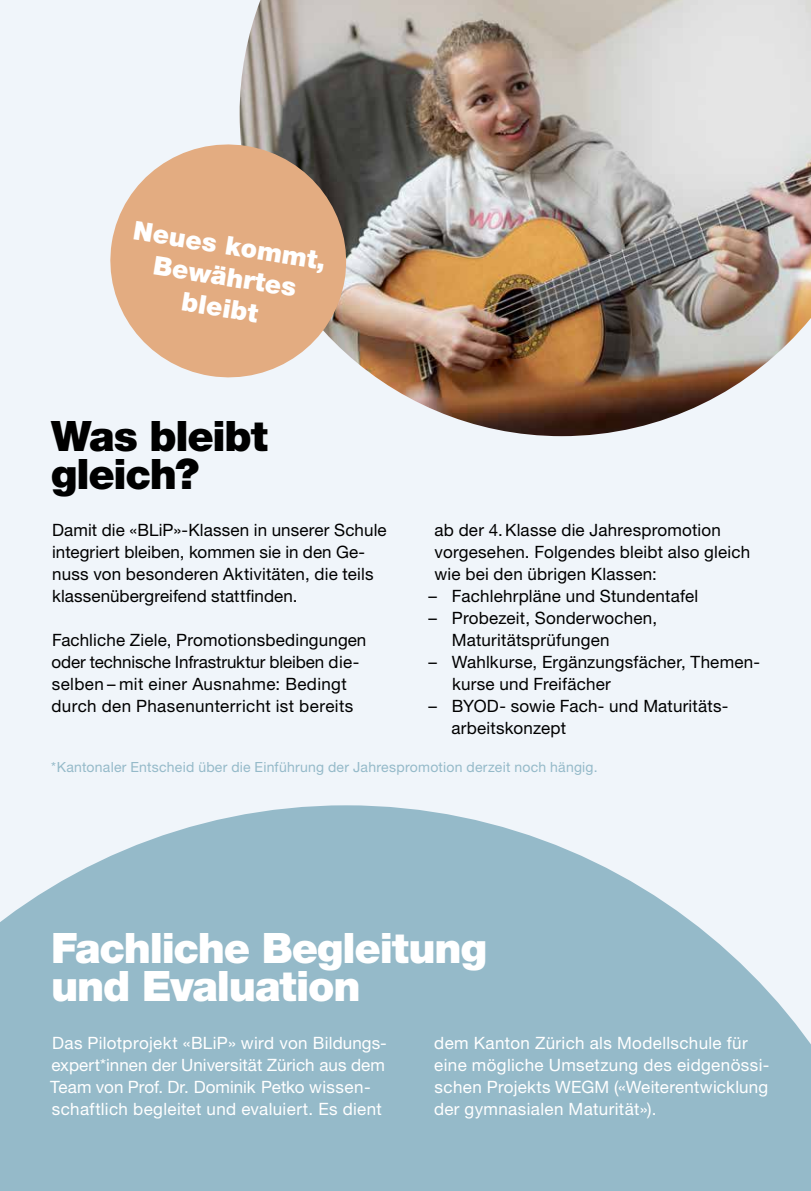
<style>
.page{position:relative;width:811px;height:1191px;background:#f0f5fa}
.page>*{position:absolute;margin:0;border:0;box-sizing:border-box;transform-origin:0 0}
.t1{font:900 42px/38px "Helvetica Neue LT Std";letter-spacing:-.03em;color:#fff}
.t2{font:900 42px/38px "Helvetica Neue LT Std";letter-spacing:-.03em;color:#000}
.t3{font:900 26px/31.2px "Helvetica Neue LT Std";color:#fff;text-align:center}
.t4{font:17px/22px "Helvetica Neue LT Std";letter-spacing:.01em;color:#000}
.t5{font:17px/22px "Helvetica Neue LT Std";letter-spacing:.02em;color:#fff}
.t6{font:14px "Helvetica Neue LT Std";letter-spacing:.02em;color:#95bac9}
</style>
<div class="page">
<svg style="left:0;top:805px;width:811px;height:386px;background:#a2c2d0"></svg>
<img style="left:240px;top:0;width:571px;height:436px">
<svg style="left:110px;top:136px;width:245px;height:250px;fill:#e3ac81"></svg>
<h2 class="t3" style="left:136px;top:214px;width:196px;rotate:9deg">Neues kommt,<br>Bewährtes bleibt</h2>
<h1 class="t2" style="left:51px;top:416px;width:218px">Was bleibt gleich?</h1>
<p class="t4" style="left:52px;top:519px;width:336px">Damit die «BLiP»-Klassen in unserer Schule integriert bleiben, kommen sie in den Ge&shy;nuss von besonderen Aktivitäten, die teils klassenübergreifend stattfinden.</p>
<p class="t4" style="left:51px;top:628px;width:316px">Fachliche Ziele, Promotionsbedingungen oder technische Infrastruktur bleiben die&shy;selben – mit einer Ausnahme: Bedingt durch den Phasenunterricht ist bereits</p>
<p class="t4" style="left:434px;top:518px;width:317px">ab der 4.Klasse die Jahrespromotion vorgesehen. Folgendes bleibt also gleich wie bei den übrigen Klassen:</p>
<p class="t4" style="left:428px;top:584px;width:271px">– Fachlehrpläne und Stundentafel</p>
<p class="t4" style="left:452px;top:606px;width:207px;text-indent:-23px">– Probezeit, Sonderwochen,<br>Maturitätsprüfungen</p>
<p class="t4" style="left:452px;top:650px;width:309px;text-indent:-23px">– Wahlkurse, Ergänzungsfächer, Themen&shy;kurse und Freifächer</p>
<p class="t4" style="left:451px;top:694px;width:278px;text-indent:-23px">– BYOD- sowie Fach- und Maturitäts&shy;arbeitskonzept</p>
<p class="t6" style="left:51px;top:758px;width:548px">*Kantonaler Entscheid über die Einführung der Jahrespromotion derzeit noch hängig.</p>
<h1 class="t1" style="left:51px;top:929px;width:438px">Fachliche Begleitung und Evaluation</h1>
<p class="t5" style="left:50px;top:1031px;width:338px">Das Pilotprojekt «BLiP» wird von Bildungs&shy;expert*innen der Universität Zürich aus dem Team von Prof. Dr. Dominik Petko wissen&shy;schaftlich begleitet und evaluiert. Es dient</p>
<p class="t5" style="left:434px;top:1031px;width:337px">dem Kanton Zürich als Modellschule für eine mögliche Umsetzung des eidgenössi&shy;schen Projekts WEGM («Weiterentwicklung der gymnasialen Maturität»).</p>
</div>
